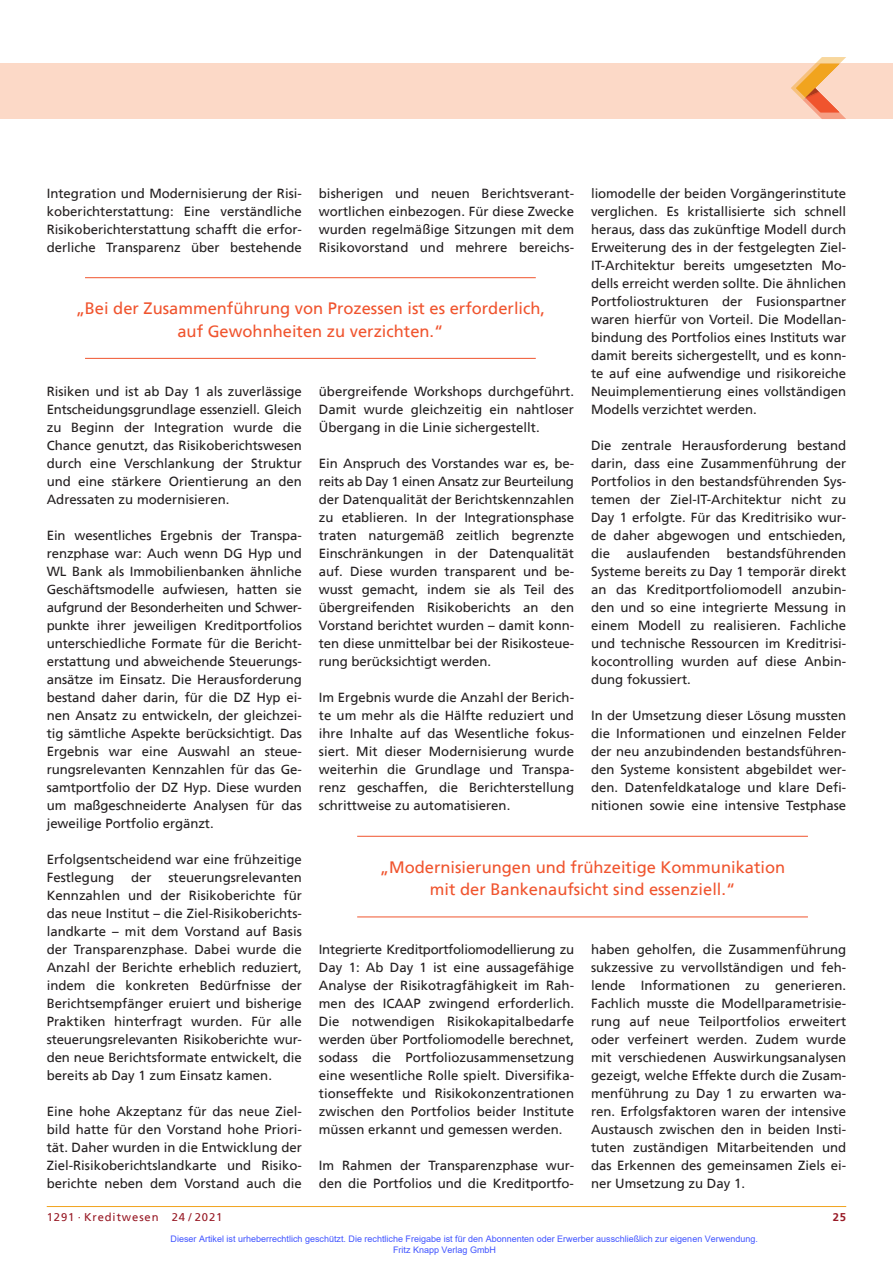
<style>
.page{position:relative;width:893px;height:1263px;background:#fff}
.page>*{position:absolute;margin:0;border:0;box-sizing:border-box;transform-origin:0 0}
.t1{font:16.5px/22.5px "Frutiger";color:#f0542e;text-align:center}
.t2{font:13.2px/18px "Frutiger";color:#231f20;text-align:justify}
.t3{font:11.25px "Frutiger";letter-spacing:.08em;color:#981a26}
.t4{font:700 11.25px "Frutiger";color:#981a26}
.t5{font:9px/10.8px "Arial";color:#4054ff}
</style>
<div class="page">
<hr style="left:47px;top:1206px;width:799px;height:1px;background:#f1a31e">
<div style="left:0;top:64px;width:893px;height:55px;background:#fcd9c7"></div>
<svg style="left:791px;top:57px;width:55px;height:62px"></svg>
<hr style="left:357px;top:836px;width:451px;height:1px;background:#f0542e">
<hr style="left:357px;top:916px;width:451px;height:1px;background:#f0542e">
<hr style="left:85px;top:277px;width:451px;height:1px;background:#f0542e">
<hr style="left:85px;top:358px;width:451px;height:1px;background:#f0542e">
<p class="t2" style="left:47px;top:185px;width:257px">Integration und Modernisierung der Risi&shy;koberichterstattung: Eine verständliche Risikoberichterstattung schafft die erfor&shy;derliche Transparenz über bestehende</p>
<p class="t2" style="left:591px;top:185px;width:257px">liomodelle der beiden Vorgängerinstitute verglichen. Es kristallisierte sich schnell heraus, dass das zukünftige Modell durch Erweiterung des in der festgelegten Ziel-IT-Architektur bereits umgesetzten Mo&shy;dells erreicht werden sollte. Die ähnlichen Portfoliostrukturen der Fusionspartner waren hierfür von Vorteil. Die Modellan&shy;bindung des Portfolios eines Instituts war damit bereits sichergestellt, und es konn&shy;te auf eine aufwendige und risikoreiche Neuimplementierung eines vollständigen Modells verzichtet werden.</p>
<p class="t2" style="left:591px;top:437px;width:257px">Die zentrale Herausforderung bestand darin, dass eine Zusammenführung der Portfolios in den bestandsführenden Sys&shy;temen der Ziel-IT-Architektur nicht zu Day 1 erfolgte. Für das Kreditrisiko wur&shy;de daher abgewogen und entschieden, die auslaufenden bestandsführenden Systeme bereits zu Day 1 temporär direkt an das Kreditportfoliomodell anzubin&shy;den und so eine integrierte Messung in einem Modell zu realisieren. Fachliche und technische Ressourcen im Kreditrisi&shy;kocontrolling wurden auf diese Anbin&shy;dung fokussiert.</p>
<p class="t2" style="left:591px;top:707px;width:257px">In der Umsetzung dieser Lösung mussten die Informationen und einzelnen Felder der neu anzubindenden bestandsführen&shy;den Systeme konsistent abgebildet wer&shy;den. Datenfeldkataloge und klare Defi&shy;nitionen sowie eine intensive Testphase</p>
<p class="t2" style="left:319px;top:185px;width:257px">bisherigen und neuen Berichtsverant&shy;wortlichen einbezogen. Für diese Zwecke wurden regelmäßige Sitzungen mit dem Risikovorstand und mehrere bereichs-</p>
<p class="t1" style="left:76px;top:298px;width:471px">„Bei der Zusammenführung von Prozessen ist es erforderlich, auf Gewohnheiten zu verzichten.“</p>
<p class="t2" style="left:319px;top:383px;width:257px">übergreifende Workshops durchgeführt.<br>Damit wurde gleichzeitig ein nahtloser Übergang in die Linie sichergestellt.</p>
<p class="t2" style="left:319px;top:455px;width:257px">Ein Anspruch des Vorstandes war es, be&shy;reits ab Day 1 einen Ansatz zur Beurteilung der Datenqualität der Berichtskennzahlen zu etablieren. In der Integrationsphase traten naturgemäß zeitlich begrenzte Einschränkungen in der Datenqualität auf. Diese wurden transparent und be&shy;wusst gemacht, indem sie als Teil des übergreifenden Risikoberichts an den Vorstand berichtet wurden – damit konn&shy;ten diese unmittelbar bei der Risikosteue&shy;rung berücksichtigt werden.</p>
<p class="t2" style="left:319px;top:689px;width:257px">Im Ergebnis wurde die Anzahl der Berich&shy;te um mehr als die Hälfte reduziert und ihre Inhalte auf das Wesentliche fokus&shy;siert. Mit dieser Modernisierung wurde weiterhin die Grundlage und Transpa&shy;renz geschaffen, die Berichterstellung schrittweise zu automatisieren.</p>
<p class="t2" style="left:47px;top:383px;width:257px">Risiken und ist ab Day 1 als zuverlässige Entscheidungsgrundlage essenziell. Gleich zu Beginn der Integration wurde die Chance genutzt, das Risikoberichtswesen durch eine Verschlankung der Struktur und eine stärkere Orientierung an den Adressaten zu modernisieren.</p>
<p class="t2" style="left:47px;top:527px;width:257px">Ein wesentliches Ergebnis der Transpa&shy;renzphase war: Auch wenn DG Hyp und WL Bank als Immobilienbanken ähnliche Geschäftsmodelle aufwiesen, hatten sie aufgrund der Besonderheiten und Schwer&shy;punkte ihrer jeweiligen Kreditportfolios unterschiedliche Formate für die Bericht&shy;erstattung und abweichende Steuerungs&shy;ansätze im Einsatz. Die Herausforderung bestand daher darin, für die DZ Hyp ei&shy;nen Ansatz zu entwickeln, der gleichzei&shy;tig sämtliche Aspekte berücksichtigt. Das Ergebnis war eine Auswahl an steue&shy;rungsrelevanten Kennzahlen für das Ge&shy;samtportfolio der DZ Hyp. Diese wurden um maßgeschneiderte Analysen für das jeweilige Portfolio ergänzt.</p>
<p class="t2" style="left:47px;top:851px;width:257px">Erfolgsentscheidend war eine frühzeitige<br>Festlegung</p>
<p class="t1" style="left:380px;top:857px;width:407px">„Modernisierungen und frühzeitige Kommunikation mit der Bankenaufsicht sind essenziell.“</p>
<p class="t2" style="left:47px;top:869px;width:257px;text-indent:122px">steuerungsrelevanten Kennzahlen und der Risikoberichte für das neue Institut – die Ziel-Risikoberichts&shy;landkarte – mit dem Vorstand auf Basis der Transparenzphase. Dabei wurde die Anzahl der Berichte erheblich reduziert, indem die konkreten Bedürfnisse der Berichtsempfänger eruiert und bisherige Praktiken hinterfragt wurden. Für alle steuerungsrelevanten Risikoberichte wur&shy;den neue Berichtsformate entwickelt, die bereits ab Day 1 zum Einsatz kamen.</p>
<p class="t2" style="left:47px;top:1103px;width:257px">Eine hohe Akzeptanz für das neue Ziel&shy;bild hatte für den Vorstand hohe Priori&shy;tät. Daher wurden in die Entwicklung der Ziel-Risikoberichtslandkarte und Risiko&shy;berichte neben dem Vorstand auch die</p>
<p class="t2" style="left:131px;top:869px;width:22px">der</p>
<p class="t2" style="left:591px;top:941px;width:257px">haben geholfen, die Zusammenführung sukzessive zu vervollständigen und feh&shy;lende Informationen zu generieren.<br>Fachlich musste die Modellparametrisie&shy;rung auf neue Teilportfolios erweitert oder verfeinert werden. Zudem wurde mit verschiedenen Auswirkungsanalysen gezeigt, welche Effekte durch die Zusam&shy;menführung zu Day 1 zu erwarten wa&shy;ren. Erfolgsfaktoren waren der intensive Austausch zwischen den in beiden Insti&shy;tuten zuständigen Mitarbeitenden und das Erkennen des gemeinsamen Ziels ei&shy;ner Umsetzung zu Day 1.</p>
<p class="t2" style="left:319px;top:941px;width:257px">Integrierte Kreditportfoliomodellierung zu Day 1: Ab Day 1 ist eine aussagefähige Analyse der Risikotragfähigkeit im Rah&shy;men des ICAAP zwingend erforderlich.<br>Die notwendigen Risikokapitalbedarfe werden über Portfoliomodelle berechnet, sodass die Portfoliozusammensetzung eine wesentliche Rolle spielt. Diversifika&shy;tionseffekte und Risikokonzentrationen zwischen den Portfolios beider Institute müssen erkannt und gemessen werden.</p>
<p class="t2" style="left:319px;top:1157px;width:257px">Im Rahmen der Transparenzphase wur&shy;den die Portfolios und die Kreditportfo-</p>
<p class="t3" style="left:47px;top:1211px;width:177px">1291 · Kreditwesen 24 / 2021</p>
<p class="t4" style="left:833px;top:1211px;width:15px">25</p>
<p class="t5" style="left:393px;top:1233px;width:366px;text-indent:-223px">Dieser Artikel ist urheberrechtlich geschützt. Die rechtliche Freigabe ist für den Abonnenten oder Erwerber ausschließlich zur eigenen Verwendung.<br>Fritz Knapp Verlag GmbH</p>
</div>
